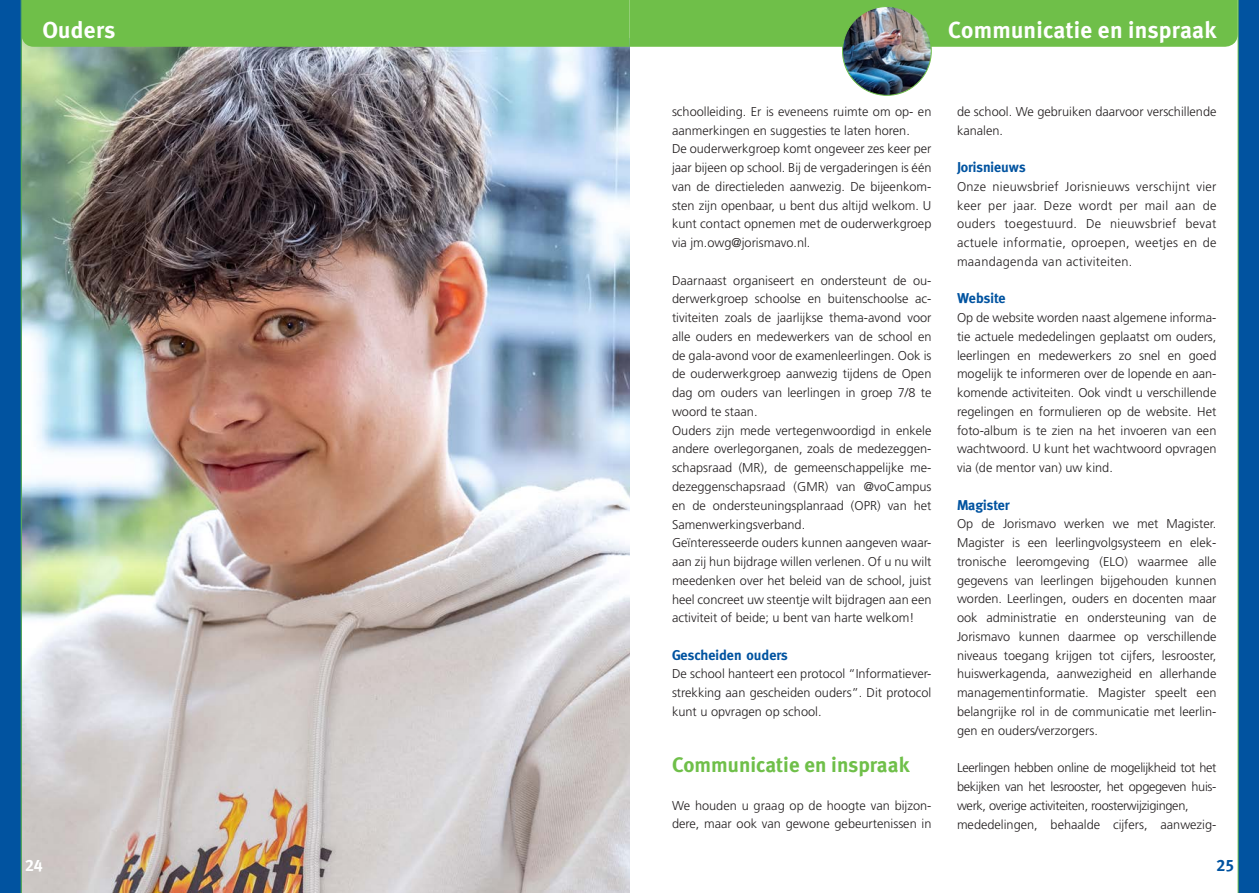
<style>
.page{position:relative;width:1259px;height:893px;background:#fff}
.page>*{position:absolute;margin:0;border:0;box-sizing:border-box;transform-origin:0 0}
.t1{font:700 23.25px "Meta Plus";letter-spacing:.01em;color:#fff}
.t2{font:700 21px "Meta Plus";color:#6fbf49}
.t3{font:16.5px "Meta Plus Bold Caps";color:#0153a0}
.t4{font:16.5px "Meta Plus Bold Caps";color:#fff}
.t5{font:700 14.25px "Meta";color:#0153a0}
.t6{font:300 12.75px/18.8px "Frutiger";color:#231f20}
.t7{font:300 12.75px/18.8px "Frutiger";letter-spacing:-.025em;color:#231f20}
</style>
<div class="page">
<img style="left:22px;top:47px;width:607px;height:846px">
<div style="left:22px;top:0;width:1215px;height:47px;background:#6fbf49"></div>
<div style="left:0;top:0;width:21px;height:893px;background:#0153a0"></div>
<div style="left:1238px;top:0;width:21px;height:893px;background:#0153a0"></div>
<hr style="left:1237px;top:0;width:1px;height:893px;background:#6fbf49">
<hr style="left:21px;top:0;width:1px;height:893px;background:#6fbf49">
<img style="left:842px;top:7px;width:89px;height:88px;border-radius:44px">
<h1 class="t1" style="left:43px;top:16px;width:74px">Ouders</h1>
<h1 class="t1" style="left:948px;top:16px;width:270px">Communicatie en inspraak</h1>
<p class="t4" style="left:25px;top:855px;width:19px">24</p>
<p class="t6" style="left:672px;top:102px;width:261px">schoolleiding. Er is eveneens ruimte om op- en aanmerkingen en suggesties te laten horen.<br>De ouderwerkgroep komt ongeveer zes keer per jaar bijeen op school. Bij de vergaderingen is één van de directieleden aanwezig. De bijeenkom&shy;sten zijn openbaar, u bent dus altijd welkom. U kunt contact opnemen met de ouderwerkgroep via jm.owg@jorismavo.nl.</p>
<p class="t6" style="left:672px;top:271px;width:261px">Daarnaast organiseert en ondersteunt de ou&shy;derwerkgroep schoolse en buitenschoolse ac&shy;tiviteiten zoals de jaarlijkse thema-avond voor alle ouders en medewerkers van de school en de gala-avond voor de examenleerlingen. Ook is de ouderwerkgroep aanwezig tijdens de Open dag om ouders van leerlingen in groep 7/8 te woord te staan.<br>Ouders zijn mede vertegenwoordigd in enkele andere overlegorganen, zoals de medezeggen&shy;schapsraad (MR), de gemeenschappelijke me&shy;dezeggenschapsraad (GMR) van @voCampus en de ondersteuningsplanraad (OPR) van het Samenwerkingsverband.<br>Geïnteresseerde ouders kunnen aangeven waar&shy;aan zij hun bijdrage willen verlenen. Of u nu wilt meedenken over het beleid van de school, juist heel concreet uw steentje wilt bijdragen aan een activiteit of beide; u bent van harte welkom!</p>
<p class="t5" style="left:672px;top:646px;width:117px">Gescheiden ouders</p>
<p class="t6" style="left:672px;top:665px;width:261px;text-align:justify">De school hanteert een protocol “Informatiever&shy;strekking aan gescheiden ouders”. Dit protocol kunt u opvragen op school.</p>
<h2 class="t2" style="left:672px;top:753px;width:239px">Communicatie en inspraak</h2>
<p class="t6" style="left:672px;top:796px;width:261px">We houden u graag op de hoogte van bijzon&shy;dere, maar ook van gewone gebeurtenissen in</p>
<p class="t6" style="left:957px;top:102px;width:261px">de school. We gebruiken daarvoor verschillende kanalen.</p>
<p class="t5" style="left:957px;top:159px;width:70px">Jorisnieuws</p>
<p class="t6" style="left:957px;top:177px;width:261px;text-align:justify">Onze nieuwsbrief Jorisnieuws verschijnt vier keer per jaar. Deze wordt per mail aan de ouders toegestuurd. De nieuwsbrief bevat actuele informatie, oproepen, weetjes en de maandagenda van activiteiten.</p>
<p class="t5" style="left:957px;top:290px;width:50px">Website</p>
<p class="t6" style="left:957px;top:309px;width:261px;text-align:justify">Op de website worden naast algemene informa&shy;tie actuele mededelingen geplaatst om ouders, leerlingen en medewerkers zo snel en goed mogelijk te informeren over de lopende en aan&shy;komende activiteiten. Ook vindt u verschillende regelingen en formulieren op de website. Het foto-album is te zien na het invoeren van een wachtwoord. U kunt het wachtwoord opvragen via (de mentor van) uw kind.</p>
<p class="t5" style="left:957px;top:496px;width:54px">Magister</p>
<p class="t6" style="left:957px;top:515px;width:261px;text-align:justify">Op de Jorismavo werken we met Magister.<br>Magister is een leerlingvolgsysteem en elek&shy;tronische leeromgeving (ELO) waarmee alle gegevens van leerlingen bijgehouden kunnen worden. Leerlingen, ouders en docenten maar ook administratie en ondersteuning van de Jorismavo kunnen daarmee op verschillende niveaus toegang krijgen tot cijfers, lesrooster, huiswerkagenda, aanwezigheid en allerhande managementinformatie. Magister speelt een belangrijke rol in de communicatie met leerlin&shy;gen en ouders/verzorgers.</p>
<p class="t7" style="left:957px;top:759px;width:261px">Leerlingen hebben online de mogelijkheid tot het bekijken van het lesrooster, het opgegeven huis&shy;werk, overige activiteiten, roosterwijzigingen, mededelingen, behaalde cijfers, aanwezig-</p>
<p class="t3" style="left:1216px;top:855px;width:19px">25</p>
</div>
